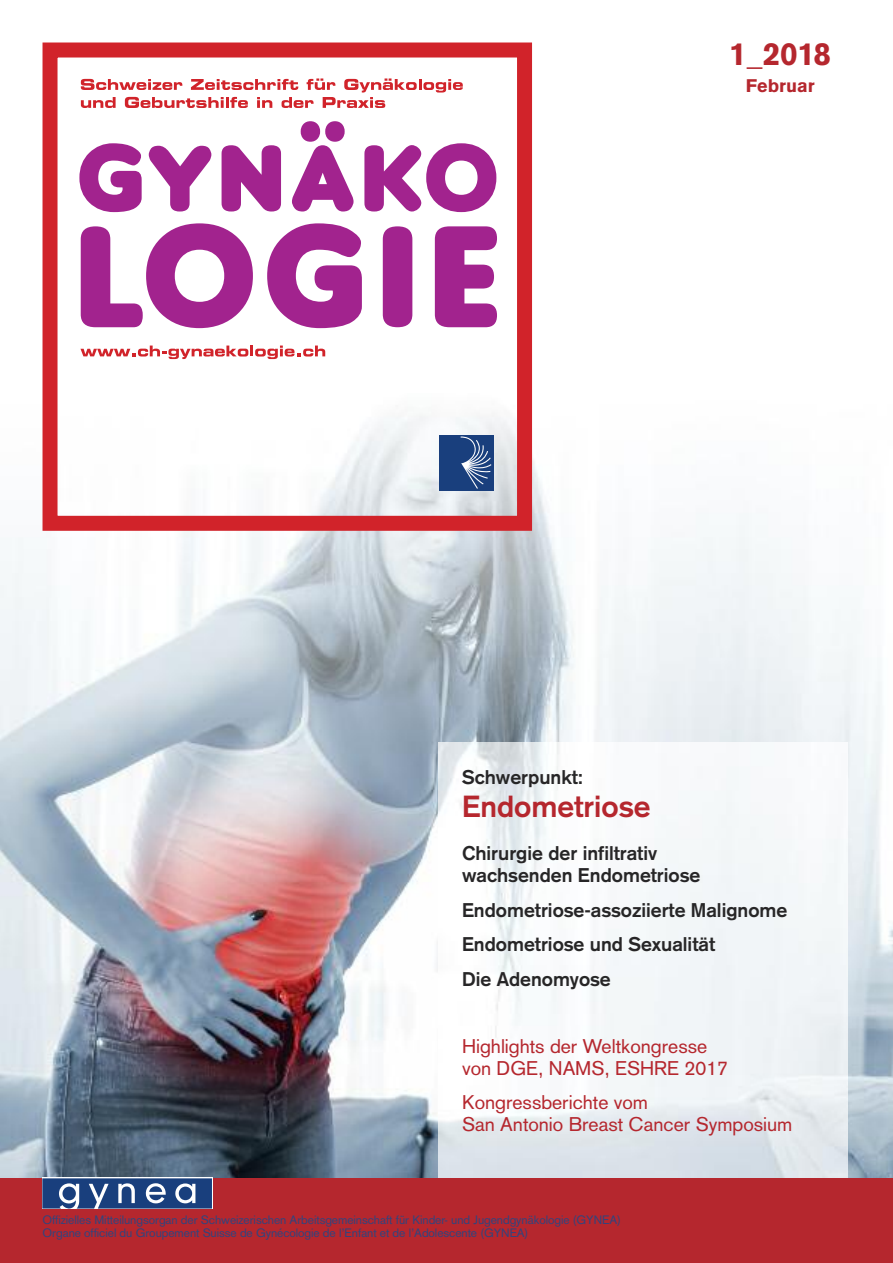
<style>
.page{position:relative;width:893px;height:1263px;background:#fff}
.page>*{position:absolute;margin:0;border:0;box-sizing:border-box;transform-origin:0 0}
.t1{font:900 31.5px "Akzidenz Grotesk";color:#b5272e}
.t2{font:700 30px "Akzidenz Grotesk";color:#b5272e}
.t3{font:700 19.5px/34.5px "Akzidenz Grotesk";color:#272627}
.t4{font:19.5px/21.8px "Akzidenz Grotesk";color:#b5272e}
.t5{font:900 18px "Akzidenz Grotesk";color:#b5272e}
.t6{font:12px/13.5px "Akzidenz Grotesk";letter-spacing:-.005em;color:#32447d}
</style>
<div class="page">
<img style="left:0;top:391px;width:893px;height:787px">
<img style="left:0;top:393px;width:893px;height:489px">
<div style="left:43px;top:43px;width:489px;height:488px;border:15px solid #d1232a"></div>
<svg style="left:81px;top:78px;width:382px;height:30px"></svg>
<svg style="left:80px;top:346px;width:245px;height:13px"></svg>
<div style="left:439px;top:435px;width:54px;height:55px;background:#193f7d"></div>
<svg style="left:461px;top:436px;width:30px;height:53px"></svg>
<svg style="left:79px;top:143px;width:63px;height:69px"></svg>
<svg style="left:149px;top:146px;width:62px;height:65px"></svg>
<svg style="left:222px;top:145px;width:59px;height:66px"></svg>
<svg style="left:292px;top:121px;width:62px;height:90px"></svg>
<svg style="left:364px;top:143px;width:132px;height:69px"></svg>
<svg style="left:81px;top:223px;width:172px;height:105px"></svg>
<svg style="left:267px;top:223px;width:95px;height:105px"></svg>
<div style="left:383px;top:226px;width:29px;height:101px;background:#a2238e"></div>
<svg style="left:435px;top:226px;width:62px;height:101px"></svg>
<img style="left:438px;top:742px;width:409px;height:436px">
<div style="left:0;top:1178px;width:893px;height:85px;background:#b5272e"></div>
<svg style="left:43px;top:1178px;width:170px;height:31px"></svg>
<svg style="left:43px;top:1178px;width:169px;height:30px;background:#466496"></svg>
<h1 class="t1" style="left:729px;top:42px;width:103px">1_2018</h1>
<h3 class="t5" style="left:746px;top:79px;width:71px">Februar</h3>
<h3 class="t3" style="left:462px;top:761px;width:123px">Schwerpunkt:</h3>
<h2 class="t2" style="left:462px;top:795px;width:190px">Endometriose</h2>
<h3 class="t3" style="left:462px;top:844px;width:240px;line-height:21.8px">Chirurgie der infiltrativ wachsenden Endometriose</h3>
<h3 class="t3" style="left:462px;top:894px;width:327px">Endometriose-assoziierte Malignome<br>Endometriose und Sexualität<br>Die Adenomyose</h3>
<h3 class="t4" style="left:462px;top:1037px;width:267px">Highlights der Weltkongresse von DGE, NAMS, ESHRE 2017</h3>
<h3 class="t4" style="left:462px;top:1094px;width:332px">Kongressberichte vom<br>San Antonio Breast Cancer Symposium</h3>
<p class="t6" style="left:43px;top:1214px;width:580px">Offizielles Mitteilungsorgan der Schweizerischen Arbeitsgemeinschaft für Kinder- und Jugendgynäkologie (GYNEA)<br>Organe officiel du Groupement Suisse de Gynécologie de l’Enfant et de l’Adolescente (GYNEA)</p>
</div>
